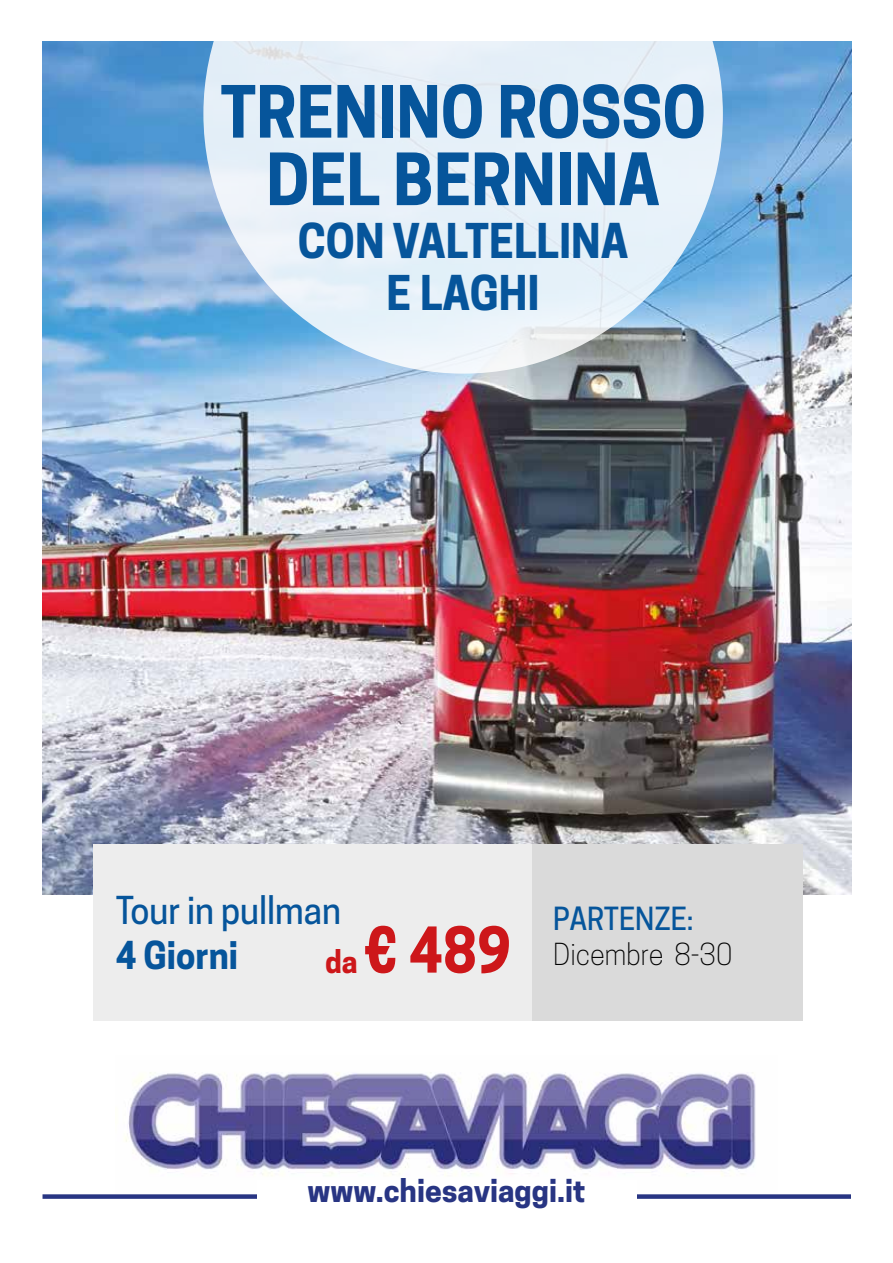
<style>
.page{position:relative;width:893px;height:1263px;background:#fff}
.page>*{position:absolute;margin:0;border:0;box-sizing:border-box;transform-origin:0 0}
.t1{font:700 67.5px/67.5px "Cooper Hewitt";color:#06559b;text-align:center;scale:.96 1}
.t2{font:700 59.25px "Cooper Hewitt";color:#cd171a;scale:.96 1}
.t3{font:700 45px/52.5px "Cooper Hewitt";color:#06559b;text-align:center;scale:.96 1}
.t4{font:500 36.15px "Cooper Hewitt";color:#06559b;scale:.96 1}
.t5{font:700 36.15px "Cooper Hewitt";color:#06559b;scale:.96 1}
.t6{font:700 30px "Cooper Hewitt";color:#283583}
.t7{font:500 30px "Cooper Hewitt";color:#06559b;scale:.96 1}
.t8{font:300 28.5px "Cooper Hewitt";color:#000;scale:.96 1}
.s1{font-size:30px}
</style>
<div class="page">
<img style="left:43px;top:41px;width:808px;height:853px">
<svg style="left:203px;top:41px;width:520px;height:333px;background:#d5e4f1"></svg>
<div style="left:516px;top:844px;width:287px;height:177px;background:#dadada"></div>
<div style="left:94px;top:844px;width:438px;height:177px;background:#ededed"></div>
<img style="left:125px;top:1072px;width:631px;height:104px">
<div style="left:43px;top:1194px;width:808px;height:5px;background:#283583"></div>
<div style="left:257px;top:1179px;width:380px;height:41px;background:#fff"></div>
<p class="t1" style="left:220px;top:79px;width:507px">TRENINO ROSSO<br>DEL BERNINA</p>
<p class="t3" style="left:298px;top:215px;width:346px">CON VALTELLINA<br>E LAGHI</p>
<p class="t4" style="left:116px;top:889px;width:236px">Tour in pullman</p>
<p class="t5" style="left:116px;top:933px;width:129px">4 Giorni</p>
<p class="t2" style="left:325px;top:915px;width:195px"><span class="s1">da</span> € 489</p>
<p class="t7" style="left:553px;top:901px;width:148px">PARTENZE:</p>
<p class="t8" style="left:553px;top:937px;width:188px">Dicembre 8-30</p>
<p class="t6" style="left:308px;top:1173px;width:280px">www.chiesaviaggi.it</p>
</div>
